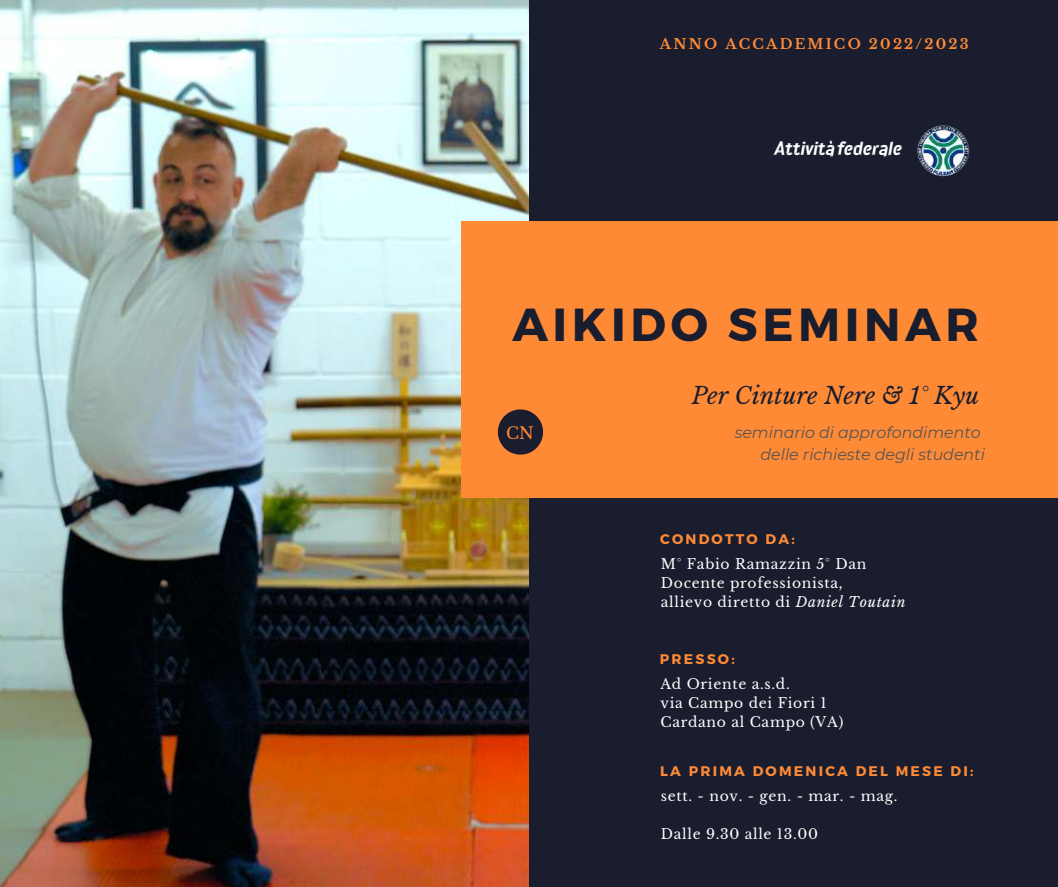
<style>
.page{position:relative;width:1058px;height:887px;background:#fff}
.page>*{position:absolute;margin:0;border:0;box-sizing:border-box;transform-origin:0 0}
.t1{font:700 46.2px "Montserrat";letter-spacing:.1em;color:#191d2d}
.t2{font:italic 23.1px "Libre Baskerville";color:#191d2d}
.t3{font:21px "RTL Azkadinya Regular";color:#fff}
.t4{font:16.2px "Libre Baskerville";color:#ff8a36}
.t5{font:italic 15.75px/22px "Montserrat";color:#545454;text-align:right}
.t6{font:13.95px/18.9px "Libre Baskerville";letter-spacing:.05em;color:#fff}
.t7{font:700 13.95px "Montserrat";letter-spacing:.16em;color:#ff8a36}
.t8{font:700 13.95px "Libre Baskerville";letter-spacing:.16em;color:#ff8a36}
.s1{font-style:italic}
</style>
<div class="page">
<div style="left:0;top:0;width:1058px;height:886px;background:#191d2d"></div>
<img style="left:0;top:0;width:529px;height:886px">
<div style="left:461px;top:221px;width:596px;height:277px;background:#ff8a36"></div>
<svg style="left:498px;top:409px;width:45px;height:45px"></svg>
<img style="left:917px;top:125px;width:52px;height:52px">
<p class="t8" style="left:660px;top:36px;width:310px">ANNO ACCADEMICO 2022/2023</p>
<h3 class="t3" style="left:773px;top:140px;width:129px">Attivitàfederale</h3>
<h1 class="t1" style="left:512px;top:294px;width:468px">AIKIDO SEMINAR</h1>
<p class="t4" style="left:506px;top:423px;width:29px">CN</p>
<h2 class="t2" style="left:691px;top:381px;width:289px">Per Cinture Nere &amp; 1° Kyu</h2>
<p class="t5" style="left:734px;top:421px;width:252px">seminario di approfondimento delle richieste degli studenti</p>
<p class="t7" style="left:660px;top:530px;width:136px">CONDOTTO DA:</p>
<p class="t6" style="left:661px;top:554px;width:246px">M° Fabio Ramazzin 5° Dan<br>Docente professionista,<br>allievo diretto di <span class="s1">Daniel Toutain</span></p>
<p class="t7" style="left:660px;top:649px;width:76px">PRESSO:</p>
<p class="t6" style="left:660px;top:674px;width:184px">Ad Oriente a.s.d.<br>via Campo dei Fiori 1<br>Cardano al Campo (VA)</p>
<p class="t7" style="left:660px;top:761px;width:315px">LA PRIMA DOMENICA DEL MESE DI:</p>
<p class="t6" style="left:661px;top:786px;width:238px">sett. - nov. - gen. - mar. - mag.</p>
<p class="t6" style="left:661px;top:824px;width:159px">Dalle 9.30 alle 13.00</p>
</div>
